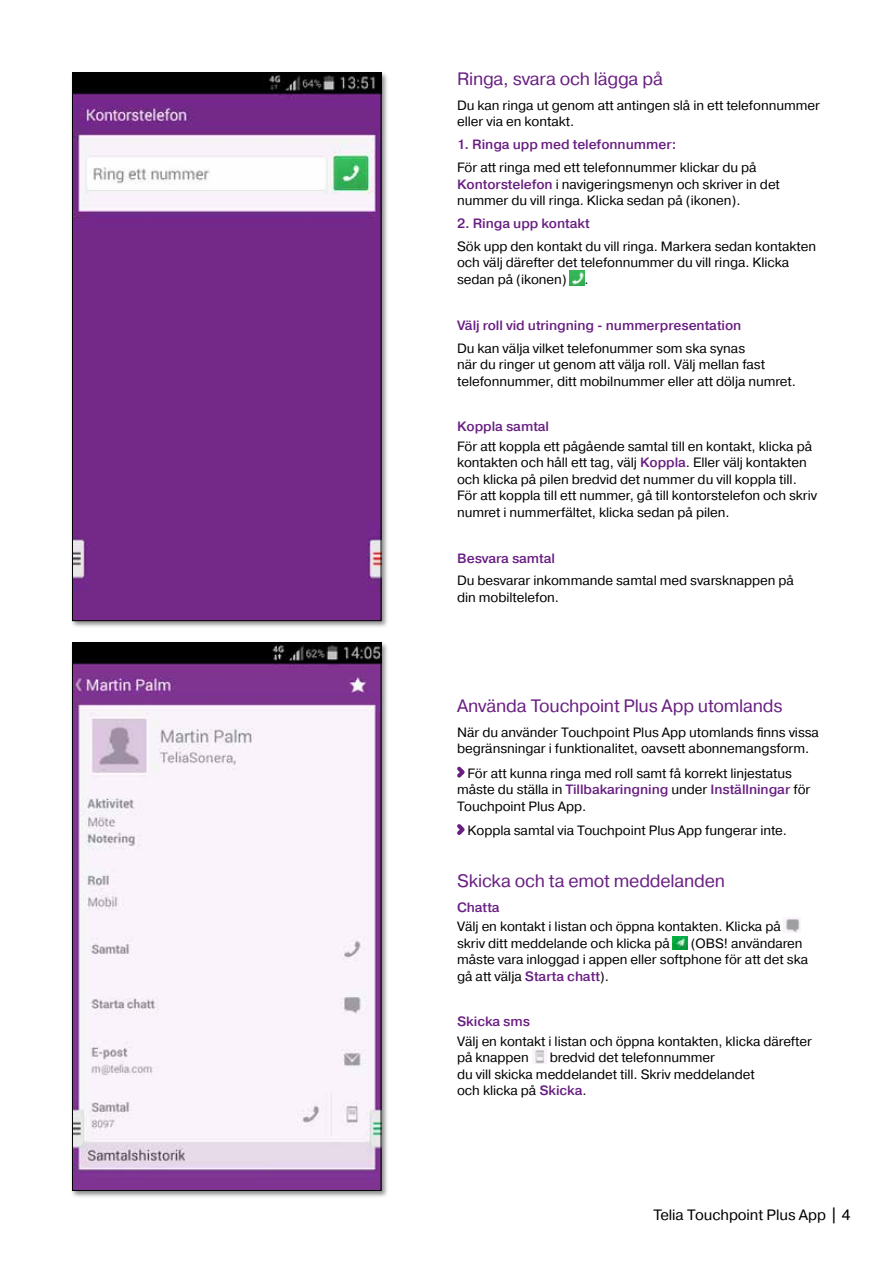
<style>
.page{position:relative;width:893px;height:1263px;background:#fff}
.page>*{position:absolute;margin:0;border:0;box-sizing:border-box;transform-origin:0 0}
.t1{font:18px "Pragmatica";letter-spacing:-.015em;color:#691f82}
.t2{font:15px "Pragmatica";letter-spacing:-.005em;color:#000}
.t3{font:13.5px/16.5px "Pragmatica";letter-spacing:-.005em;color:#000}
.t4{font:500 13.5px "Pragmatica";letter-spacing:-.005em;color:#691f82}
.s1{font-weight:500;color:#691f82}
</style>
<div class="page">
<div style="left:71px;top:71px;width:318px;height:557px;background:#000;opacity:.45"></div>
<img style="left:74px;top:75px;width:305px;height:544px">
<div style="left:72px;top:73px;width:309px;height:548px;border:1px solid #000"></div>
<div style="left:71px;top:641px;width:318px;height:557px;background:#000;opacity:.45"></div>
<img style="left:74px;top:644px;width:305px;height:545px">
<div style="left:72px;top:642px;width:309px;height:549px;border:1px solid #000"></div>
<img style="left:570px;top:271px;width:15px;height:14px">
<svg style="left:457px;top:766px;width:8px;height:12px"></svg>
<svg style="left:457px;top:824px;width:8px;height:11px"></svg>
<img style="left:786px;top:919px;width:14px;height:13px">
<img style="left:673px;top:936px;width:15px;height:13px">
<img style="left:535px;top:1050px;width:10px;height:14px">
<h1 class="t1" style="left:457px;top:68px;width:207px">Ringa, svara och lägga på</h1>
<p class="t3" style="left:457px;top:97px;width:364px">Du kan ringa ut genom att antingen slå in ett telefonnummer eller via en kontakt.</p>
<p class="t4" style="left:457px;top:136px;width:221px">1. Ringa upp med telefonnummer:</p>
<p class="t3" style="left:457px;top:160px;width:324px">För att ringa med ett telefonnummer klickar du på<br><span class="s1">Kontorstelefon</span> i navigeringsmenyn och skriver in det nummer du vill ringa. Klicka sedan på (ikonen).</p>
<p class="t4" style="left:457px;top:215px;width:134px">2. Ringa upp kontakt</p>
<p class="t3" style="left:457px;top:238px;width:360px">Sök upp den kontakt du vill ringa. Markera sedan kontakten och välj därefter det telefonnummer du vill ringa. Klicka sedan på (ikonen)</p>
<p class="t3" style="left:585px;top:271px;width:6px">.</p>
<p class="t4" style="left:457px;top:316px;width:286px">Välj roll vid utringning - nummerpresentation</p>
<p class="t3" style="left:457px;top:340px;width:340px">Du kan välja vilket telefonummer som ska synas<br>när du ringer ut genom att välja roll. Välj mellan fast telefonnummer, ditt mobilnummer eller att dölja numret.</p>
<p class="t4" style="left:457px;top:418px;width:94px">Koppla samtal</p>
<p class="t3" style="left:457px;top:438px;width:362px">För att koppla ett pågående samtal till en kontakt, klicka på kontakten och håll ett tag, välj <span class="s1">Koppla</span>. Eller välj kontakten och klicka på pilen bredvid det nummer du vill koppla till.<br>För att koppla till ett nummer, gå till kontorstelefon och skriv numret i nummerfältet, klicka sedan på pilen.</p>
<p class="t4" style="left:457px;top:549px;width:99px">Besvara samtal</p>
<p class="t3" style="left:457px;top:573px;width:338px">Du besvarar inkommande samtal med svarsknappen på din mobiltelefon.</p>
<h1 class="t1" style="left:457px;top:694px;width:327px">Använda Touchpoint Plus App utomlands</h1>
<p class="t3" style="left:457px;top:724px;width:363px">När du använder Touchpoint Plus App utomlands finns vissa begränsningar i funktionalitet, oavsett abonnemangsform.</p>
<p class="t3" style="left:457px;top:765px;width:355px;text-indent:10px">För att kunna ringa med roll samt få korrekt linjestatus måste du ställa in <span class="s1">Tillbakaringning</span> under <span class="s1">Inställningar</span> för<br>Touchpoint Plus App.</p>
<p class="t3" style="left:468px;top:822px;width:321px">Koppla samtal via Touchpoint Plus App fungerar inte.</p>
<h1 class="t1" style="left:457px;top:869px;width:269px">Skicka och ta emot meddelanden</h1>
<p class="t4" style="left:457px;top:898px;width:44px">Chatta</p>
<p class="t3" style="left:457px;top:918px;width:325px">Välj en kontakt i listan och öppna kontakten. Klicka på skriv ditt meddelande och klicka på</p>
<p class="t3" style="left:457px;top:935px;width:353px;text-indent:234px">(OBS! användaren måste vara inloggad i appen eller softphone för att det ska gå att välja <span class="s1">Starta chatt</span>).</p>
<p class="t4" style="left:457px;top:1013px;width:74px">Skicka sms</p>
<p class="t3" style="left:457px;top:1033px;width:356px">Välj en kontakt i listan och öppna kontakten, klicka därefter på knappen</p>
<p class="t3" style="left:457px;top:1050px;width:299px;text-indent:93px">bredvid det telefonnummer<br>du vill skicka meddelandet till. Skriv meddelandet och klicka på <span class="s1">Skicka</span>.</p>
<p class="t2" style="left:653px;top:1206px;width:198px">Telia Touchpoint Plus App │ 4</p>
</div>
